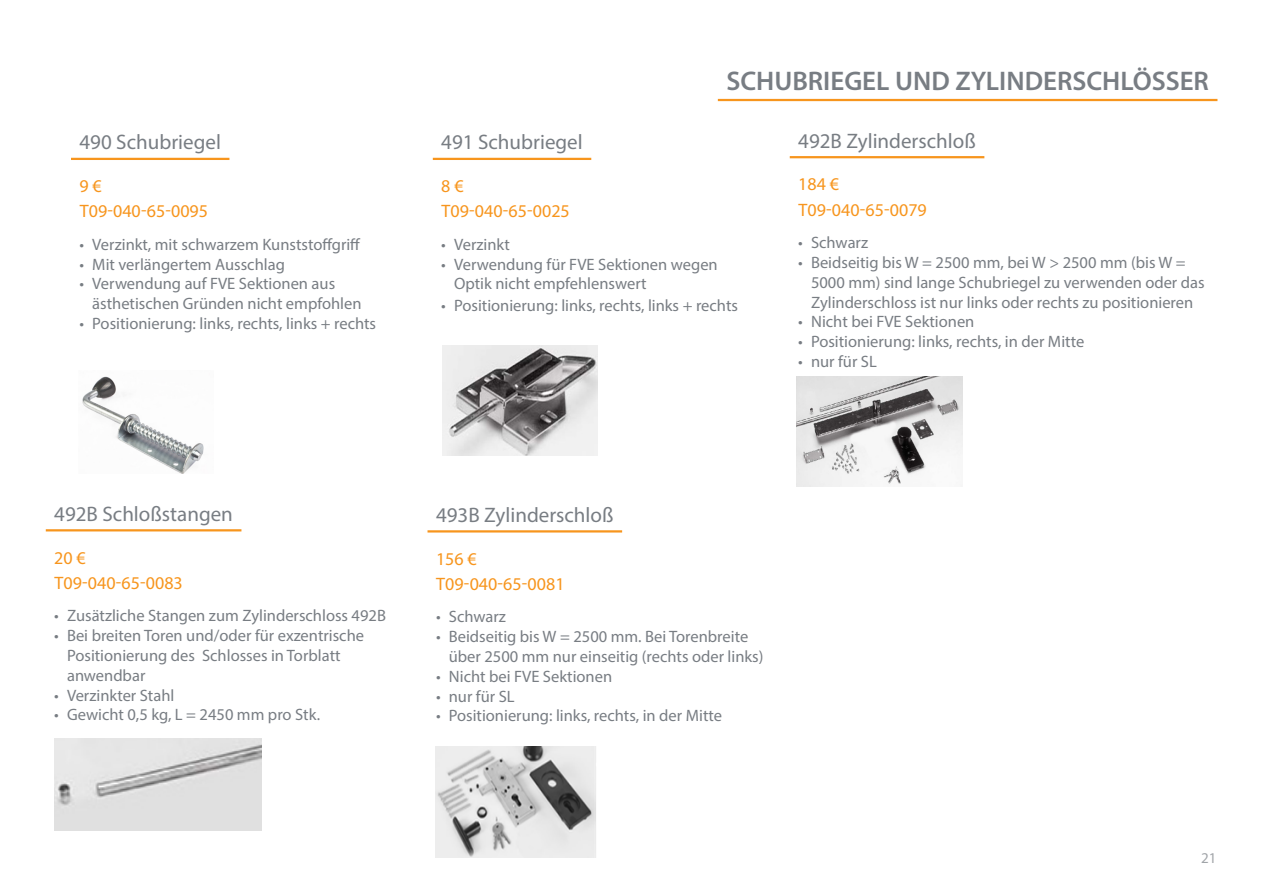
<style>
.page{position:relative;width:1263px;height:893px;background:#fff}
.page>*{position:absolute;margin:0;border:0;box-sizing:border-box;transform-origin:0 0}
.Nadpis_podstranka{font:600 27px "Myriad Pro";color:#787d83}
.Podnadpis_14pt_podtrzene_vlevo{font:21px "Myriad Pro";color:#787d83}
.Podnadpis_text_14bodu{font:18px/25.2px "Myriad Pro";color:#f7951d}
.t1{font:16.5px/19.8px "Myriad Pro";color:#787d83}
.t2{font:15px "Myriad Pro";color:#787d83}
</style>
<div class="page">
<hr style="left:718px;top:99px;width:499px;height:2px;background:#f7951d">
<hr style="left:71px;top:158px;width:158px;height:2px;background:#f7951d">
<hr style="left:427px;top:530px;width:195px;height:2px;background:#f7951d">
<hr style="left:433px;top:158px;width:158px;height:2px;background:#f7951d">
<hr style="left:790px;top:156px;width:194px;height:2px;background:#f7951d">
<img style="left:442px;top:345px;width:156px;height:110px">
<img style="left:796px;top:377px;width:166px;height:109px">
<img style="left:435px;top:747px;width:161px;height:110px">
<img style="left:82px;top:376px;width:122px;height:97px">
<hr style="left:46px;top:529px;width:195px;height:2px;background:#f7951d">
<img style="left:54px;top:738px;width:208px;height:93px">
<p class="Podnadpis_14pt_podtrzene_vlevo" style="left:80px;top:129px;width:143px">490 Schubriegel</p>
<p class="Podnadpis_text_14bodu" style="left:80px;top:173px;width:130px">9 €<br>T09-040-65-0095</p>
<p class="t1" style="left:80px;top:234px;width:283px">• Verzinkt, mit schwarzem Kunststoffgriff</p>
<p class="t1" style="left:80px;top:254px;width:207px">• Mit verlängertem Ausschlag</p>
<p class="t1" style="left:92px;top:274px;width:271px;text-indent:-13px">• Verwendung auf FVE Sektionen aus ästhetischen Gründen nicht empfohlen</p>
<p class="t1" style="left:80px;top:313px;width:298px">• Positionierung: links, rechts, links + rechts</p>
<p class="Nadpis_podstranka" style="left:726px;top:64px;width:484px">SCHUBRIEGEL UND ZYLINDERSCHLÖSSER</p>
<p class="Podnadpis_14pt_podtrzene_vlevo" style="left:441px;top:129px;width:143px">491 Schubriegel</p>
<p class="Podnadpis_text_14bodu" style="left:441px;top:173px;width:130px">8 €<br>T09-040-65-0025</p>
<p class="t1" style="left:441px;top:234px;width:70px">• Verzinkt</p>
<p class="t1" style="left:454px;top:254px;width:265px;text-indent:-13px">• Verwendung für FVE Sektionen wegen<br>Optik nicht empfehlenswert</p>
<p class="t1" style="left:441px;top:295px;width:298px">• Positionierung: links, rechts, links + rechts</p>
<p class="Podnadpis_14pt_podtrzene_vlevo" style="left:798px;top:128px;width:179px">492B Zylinderschloß</p>
<p class="Podnadpis_text_14bodu" style="left:798px;top:172px;width:130px">184 €<br>T09-040-65-0079</p>
<p class="t1" style="left:798px;top:232px;width:71px">• Schwarz</p>
<p class="t1" style="left:811px;top:252px;width:395px;text-indent:-13px">• Beidseitig bis W = 2500 mm, bei W &gt; 2500 mm (bis W =<br>5000 mm) sind lange Schubriegel zu verwenden oder das<br>Zylinderschloss ist nur links oder rechts zu positionieren</p>
<p class="t1" style="left:798px;top:312px;width:178px">• Nicht bei FVE Sektionen</p>
<p class="t1" style="left:798px;top:331px;width:288px">• Positionierung: links, rechts, in der Mitte</p>
<p class="t1" style="left:798px;top:351px;width:80px">• nur für SL</p>
<p class="Podnadpis_14pt_podtrzene_vlevo" style="left:54px;top:501px;width:180px">492B Schloßstangen</p>
<p class="Podnadpis_text_14bodu" style="left:54px;top:545px;width:130px">20 €<br>T09-040-65-0083</p>
<p class="t1" style="left:54px;top:606px;width:333px">• Zusätzliche Stangen zum Zylinderschloss 492B</p>
<p class="t1" style="left:67px;top:625px;width:299px;text-indent:-13px">• Bei breiten Toren und/oder für exzentrische<br>Positionierung des Schlosses in Torblatt anwendbar</p>
<p class="t1" style="left:54px;top:685px;width:122px">• Verzinkter Stahl</p>
<p class="t1" style="left:54px;top:705px;width:267px">• Gewicht 0,5 kg, L = 2450 mm pro Stk.</p>
<p class="Podnadpis_14pt_podtrzene_vlevo" style="left:436px;top:502px;width:179px">493B Zylinderschloß</p>
<p class="Podnadpis_text_14bodu" style="left:436px;top:546px;width:130px">156 €<br>T09-040-65-0081</p>
<p class="t1" style="left:436px;top:607px;width:71px">• Schwarz</p>
<p class="t1" style="left:449px;top:626px;width:316px;text-indent:-13px">• Beidseitig bis W = 2500 mm. Bei Torenbreite über 2500 mm nur einseitig (rechts oder links)</p>
<p class="t1" style="left:436px;top:666px;width:178px">• Nicht bei FVE Sektionen</p>
<p class="t1" style="left:436px;top:686px;width:80px">• nur für SL</p>
<p class="t1" style="left:436px;top:706px;width:288px">• Positionierung: links, rechts, in der Mitte</p>
<p class="t2" style="left:1201px;top:848px;width:17px">21</p>
</div>
